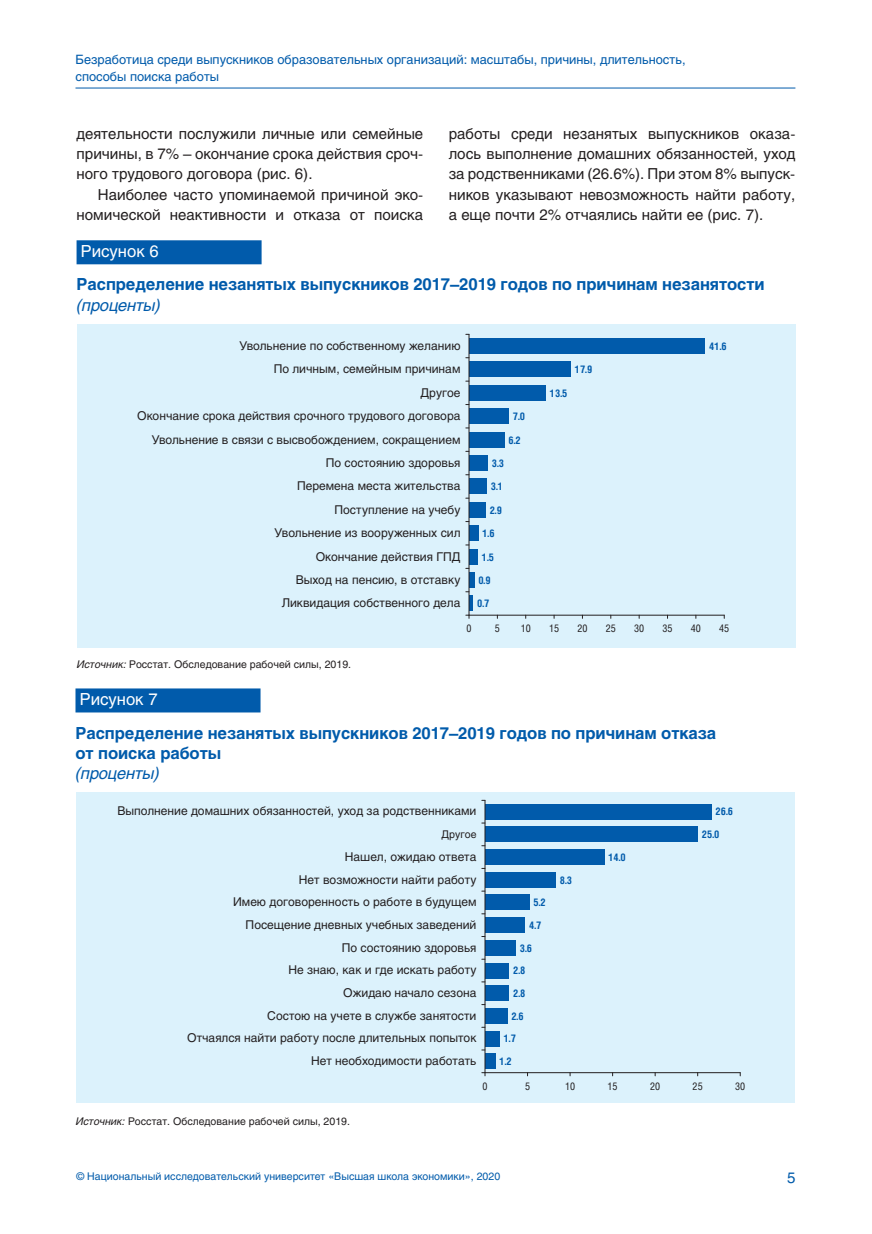
<style>
.page{position:relative;width:872px;height:1234px;background:#fff}
.page>*{position:absolute;margin:0;border:0;box-sizing:border-box;transform-origin:0 0}
.t1{font:700 16.5px/20.2px "Helios";letter-spacing:-.005em;color:#015bab}
.t2{font:italic 16.5px "Helios";letter-spacing:-.01em;color:#015bab}
.t3{font:16.5px "Helios";color:#fff}
.t4{font:15px/20.4px "Helios";color:#231f20;text-align:justify}
.t5{font:15px "Helios";color:#015bab}
.t6{font:12.75px/16.5px "Helios";color:#015bab}
.t7{font:12px "Helios";color:#231f20}
.t8{font:10.5px "Helios";color:#231f20}
.t9{font:700 10.5px "Helios Cond";color:#015bab}
.t10{font:10.5px "Helios";color:#015bab}
.t11{font:10.5px "Helios Cond";color:#231f20}
.s1{font-style:italic}
</style>
<div class="page">
<hr style="left:75px;top:88px;width:720px;height:1px;background:#015bab">
<div style="left:77px;top:240px;width:184px;height:24px;background:#015bab"></div>
<div style="left:77px;top:324px;width:718px;height:323px;background:#dcf2fc"></div>
<hr style="left:469px;top:595px;width:4px;height:16px;background:#015bab">
<div style="left:469px;top:572px;width:5px;height:15px;background:#015bab"></div>
<div style="left:469px;top:548px;width:8px;height:16px;background:#015bab"></div>
<div style="left:469px;top:525px;width:9px;height:16px;background:#015bab"></div>
<div style="left:469px;top:502px;width:16px;height:15px;background:#015bab"></div>
<div style="left:469px;top:478px;width:17px;height:16px;background:#015bab"></div>
<div style="left:469px;top:455px;width:19px;height:16px;background:#015bab"></div>
<div style="left:469px;top:432px;width:35px;height:15px;background:#015bab"></div>
<div style="left:469px;top:408px;width:40px;height:16px;background:#015bab"></div>
<div style="left:469px;top:385px;width:76px;height:15px;background:#015bab"></div>
<div style="left:469px;top:361px;width:101px;height:16px;background:#015bab"></div>
<div style="left:469px;top:338px;width:236px;height:16px;background:#015bab"></div>
<hr style="left:469px;top:334px;width:1px;height:281px;background:#231f20">
<hr style="left:469px;top:614px;width:255px;height:1px;background:#231f20">
<svg style="left:466px;top:614px;width:4px;height:4px"></svg>
<div style="left:75px;top:688px;width:185px;height:24px;background:#015bab"></div>
<div style="left:76px;top:792px;width:718px;height:310px;background:#dcf2fc"></div>
<div style="left:485px;top:1053px;width:10px;height:15px;background:#015bab"></div>
<div style="left:485px;top:1030px;width:14px;height:15px;background:#015bab"></div>
<div style="left:485px;top:1008px;width:22px;height:15px;background:#015bab"></div>
<div style="left:485px;top:985px;width:24px;height:15px;background:#015bab"></div>
<div style="left:485px;top:962px;width:24px;height:15px;background:#015bab"></div>
<div style="left:485px;top:940px;width:30px;height:15px;background:#015bab"></div>
<div style="left:485px;top:917px;width:40px;height:15px;background:#015bab"></div>
<div style="left:485px;top:894px;width:44px;height:15px;background:#015bab"></div>
<div style="left:485px;top:872px;width:70px;height:15px;background:#015bab"></div>
<div style="left:485px;top:849px;width:119px;height:15px;background:#015bab"></div>
<div style="left:485px;top:826px;width:212px;height:15px;background:#015bab"></div>
<div style="left:485px;top:804px;width:226px;height:15px;background:#015bab"></div>
<hr style="left:485px;top:800px;width:1px;height:272px;background:#231f20">
<hr style="left:485px;top:1072px;width:255px;height:1px;background:#231f20">
<p class="t6" style="left:75px;top:51px;width:611px">Безработица среди выпускников образовательных организаций: масштабы, причины, длительность, способы поиска работы</p>
<p class="t4" style="left:77px;top:122px;width:348px">деятельности послужили личные или семейные причины, в 7% – окончание срока действия сроч&shy;ного трудового договора (рис. 6).</p>
<p class="t4" style="left:77px;top:184px;width:348px;text-align:right">Наиболее часто упоминаемой причиной эко&shy;номической неактивности и отказа от поиска</p>
<p class="t4" style="left:449px;top:122px;width:348px">работы среди незанятых выпускников оказа&shy;лось выполнение домашних обязанностей, уход за родственниками (26.6%). При этом 8% выпуск&shy;ников указывают невозможность найти работу, а еще почти 2% отчаялись найти ее (рис. 7).</p>
<h1 class="t3" style="left:81px;top:241px;width:79px">Рисунок 6</h1>
<h1 class="t1" style="left:77px;top:274px;width:689px">Распределение незанятых выпускников 2017–2019 годов по причинам незанятости</h1>
<h1 class="t2" style="left:77px;top:294px;width:86px">(проценты)</h1>
<p class="t7" style="left:239px;top:338px;width:222px">Увольнение по собственному желанию</p>
<p class="t9" style="left:709px;top:339px;width:19px">41.6</p>
<p class="t7" style="left:274px;top:361px;width:188px">По личным, семейным причинам</p>
<p class="t9" style="left:575px;top:362px;width:19px">17.9</p>
<p class="t7" style="left:420px;top:385px;width:41px">Другое</p>
<p class="t9" style="left:550px;top:386px;width:19px">13.5</p>
<p class="t7" style="left:137px;top:408px;width:325px">Окончание срока действия срочного трудового договора</p>
<p class="t9" style="left:513px;top:409px;width:14px">7.0</p>
<p class="t7" style="left:152px;top:431px;width:310px">Увольнение в связи с высвобождением, сокращением</p>
<p class="t9" style="left:508px;top:432px;width:14px">6.2</p>
<p class="t7" style="left:326px;top:455px;width:136px">По состоянию здоровья</p>
<p class="t9" style="left:492px;top:456px;width:14px">3.3</p>
<p class="t7" style="left:297px;top:478px;width:165px">Перемена места жительства</p>
<p class="t9" style="left:491px;top:479px;width:14px">3.1</p>
<p class="t7" style="left:334px;top:501px;width:127px">Поступление на учебу</p>
<p class="t9" style="left:490px;top:502px;width:14px">2.9</p>
<p class="t7" style="left:275px;top:525px;width:187px">Увольнение из вооруженных сил</p>
<p class="t9" style="left:482px;top:526px;width:14px">1.6</p>
<p class="t7" style="left:316px;top:548px;width:146px">Окончание действия ГПД</p>
<p class="t9" style="left:482px;top:549px;width:14px">1.5</p>
<p class="t7" style="left:296px;top:572px;width:166px">Выход на пенсию, в отставку</p>
<p class="t9" style="left:478px;top:573px;width:14px">0.9</p>
<p class="t7" style="left:282px;top:595px;width:180px">Ликвидация собственного дела</p>
<p class="t9" style="left:477px;top:596px;width:14px">0.7</p>
<p class="t8" style="left:77px;top:658px;width:276px"><span class="s1">Источник:</span> Росстат. Обследование рабочей силы, 2019.</p>
<p class="t11" style="left:466px;top:622px;width:7px">0</p>
<p class="t11" style="left:495px;top:622px;width:7px">5</p>
<p class="t11" style="left:520px;top:622px;width:12px">10</p>
<p class="t11" style="left:549px;top:622px;width:12px">15</p>
<p class="t11" style="left:577px;top:622px;width:12px">20</p>
<p class="t11" style="left:606px;top:622px;width:12px">25</p>
<p class="t11" style="left:634px;top:622px;width:12px">30</p>
<p class="t11" style="left:662px;top:622px;width:12px">35</p>
<p class="t11" style="left:691px;top:622px;width:12px">40</p>
<p class="t11" style="left:719px;top:622px;width:12px">45</p>
<h1 class="t3" style="left:80px;top:689px;width:79px">Рисунок 7</h1>
<h1 class="t1" style="left:75px;top:722px;width:642px">Распределение незанятых выпускников 2017–2019 годов по причинам отказа от поиска работы</h1>
<h1 class="t2" style="left:75px;top:762px;width:86px">(проценты)</h1>
<p class="t7" style="left:117px;top:803px;width:360px">Выполнение домашних обязанностей, уход за родственниками</p>
<p class="t9" style="left:715px;top:804px;width:19px">26.6</p>
<p class="t8" style="left:441px;top:827px;width:36px">Другое</p>
<p class="t9" style="left:702px;top:827px;width:19px">25.0</p>
<p class="t7" style="left:345px;top:848px;width:133px">Нашел, ожидаю ответа</p>
<p class="t9" style="left:608px;top:849px;width:19px">14.0</p>
<p class="t7" style="left:299px;top:871px;width:179px">Нет возможности найти работу</p>
<p class="t9" style="left:560px;top:872px;width:14px">8.3</p>
<p class="t7" style="left:233px;top:894px;width:245px">Имею договоренность о работе в будущем</p>
<p class="t9" style="left:533px;top:895px;width:14px">5.2</p>
<p class="t7" style="left:246px;top:916px;width:232px">Посещение дневных учебных заведений</p>
<p class="t9" style="left:529px;top:917px;width:14px">4.7</p>
<p class="t7" style="left:342px;top:939px;width:136px">По состоянию здоровья</p>
<p class="t9" style="left:520px;top:940px;width:14px">3.6</p>
<p class="t7" style="left:288px;top:962px;width:189px">Не знаю, как и где искать работу</p>
<p class="t9" style="left:513px;top:963px;width:14px">2.8</p>
<p class="t7" style="left:343px;top:984px;width:135px">Ожидаю начало сезона</p>
<p class="t9" style="left:513px;top:985px;width:14px">2.8</p>
<p class="t7" style="left:267px;top:1007px;width:211px">Состою на учете в службе занятости</p>
<p class="t9" style="left:511px;top:1008px;width:14px">2.6</p>
<p class="t7" style="left:187px;top:1030px;width:291px">Отчаялся найти работу после длительных попыток</p>
<p class="t9" style="left:504px;top:1031px;width:14px">1.7</p>
<p class="t7" style="left:311px;top:1052px;width:167px">Нет необходимости работать</p>
<p class="t9" style="left:499px;top:1053px;width:14px">1.2</p>
<p class="t8" style="left:76px;top:1114px;width:276px"><span class="s1">Источник:</span> Росстат. Обследование рабочей силы, 2019.</p>
<p class="t11" style="left:482px;top:1079px;width:7px">0</p>
<p class="t11" style="left:525px;top:1079px;width:7px">5</p>
<p class="t11" style="left:565px;top:1079px;width:12px">10</p>
<p class="t11" style="left:607px;top:1079px;width:12px">15</p>
<p class="t11" style="left:650px;top:1079px;width:12px">20</p>
<p class="t11" style="left:692px;top:1079px;width:12px">25</p>
<p class="t11" style="left:735px;top:1079px;width:12px">30</p>
<p class="t10" style="left:77px;top:1168px;width:425px">© Национальный исследовательский университет «Высшая школа экономики», 2020</p>
<p class="t5" style="left:787px;top:1167px;width:10px">5</p>
</div>
